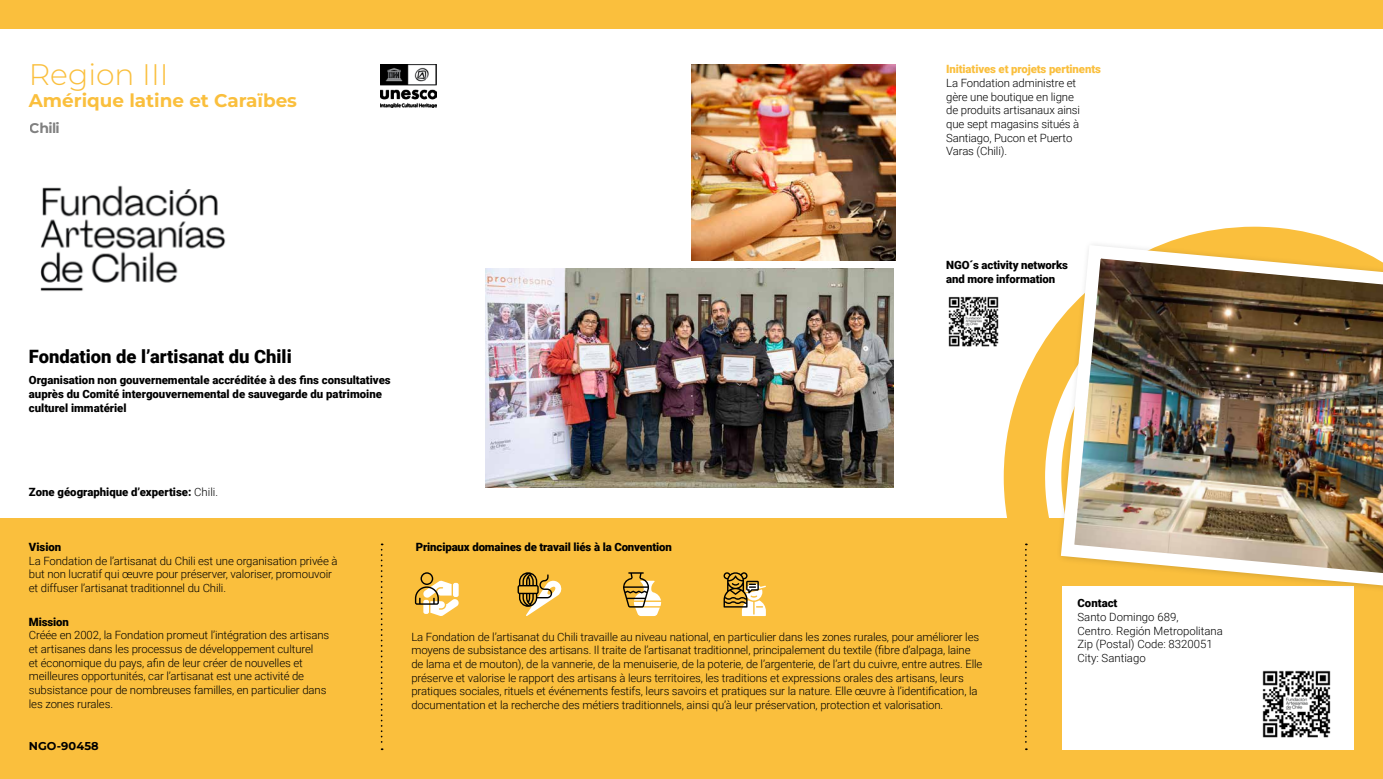
<style>
.page{position:relative;width:1383px;height:779px;background:#fff}
.page>*{position:absolute;margin:0;border:0;box-sizing:border-box;transform-origin:0 0}
.t1{font:300 29.75px "Montserrat";color:#fabf3d}
.t2{font:900 18.38px "Roboto";color:#000}
.t3{font:700 18.38px "Montserrat";color:#fabf3d}
.t4{font:700 14px "Montserrat";letter-spacing:-.05em;color:#000}
.t5{font:300 11.38px/13.7px "Roboto";letter-spacing:-.01em;color:#000}
.t6{font:900 11.38px/14px "Roboto";color:#000}
.t7{font:900 11.38px "Roboto";letter-spacing:-.01em;color:#fabf3d}
.t8{font:700 11.38px "Montserrat";letter-spacing:.005em;color:#000}
.s1{font-weight:300}
</style>
<div class="page">
<div style="left:0;top:518px;width:1382px;height:261px;background:#fabf3d"></div>
<svg style="left:1003px;top:227px;width:351px;height:501px;fill:#fabf3d"></svg>
<div style="left:0;top:0;width:1382px;height:29px;background:#fabf3d"></div>
<img style="left:380px;top:65px;width:57px;height:42px">
<svg style="left:723px;top:572px;width:43px;height:44px"></svg>
<svg style="left:381px;top:543px;width:2px;height:207px"></svg>
<svg style="left:1025px;top:543px;width:2px;height:207px"></svg>
<img style="left:40px;top:185px;width:186px;height:106px">
<img style="left:485px;top:268px;width:408px;height:219px">
<img style="left:691px;top:65px;width:204px;height:195px">
<div style="left:1062px;top:586px;width:291px;height:164px;background:#fff"></div>
<img style="left:1262px;top:670px;width:69px;height:68px">
<img style="left:1054px;top:238px;width:328px;height:362px">
<img style="left:948px;top:296px;width:51px;height:51px">
<svg style="left:517px;top:572px;width:45px;height:44px"></svg>
<svg style="left:415px;top:572px;width:44px;height:44px"></svg>
<svg style="left:623px;top:572px;width:38px;height:44px"></svg>
<h1 class="t1" style="left:29px;top:55px;width:141px">Region III</h1>
<h2 class="t3" style="left:29px;top:89px;width:270px">Amérique latine et Caraïbes</h2>
<p class="t4" style="left:30px;top:119px;width:31px">Chili</p>
<p class="t7" style="left:946px;top:61px;width:156px">Initiatives et projets pertinents</p>
<p class="t5" style="left:946px;top:76px;width:135px">La Fondation administre et gère une boutique en ligne de produits artisanaux ainsi que sept magasins situés à<br>Santiago, Pucon et Puerto<br>Varas (Chili).</p>
<h2 class="t2" style="left:29px;top:343px;width:264px">Fondation de l’artisanat du Chili</h2>
<p class="t6" style="left:29px;top:373px;width:363px">Organisation non gouvernementale accréditée à des fins consultatives auprès du Comité intergouvernemental de sauvegarde du patrimoine culturel immatériel</p>
<p class="t6" style="left:946px;top:258px;width:123px;line-height:13.7px">NGO´s activity networks and more information</p>
<p class="t6" style="left:29px;top:484px;width:191px">Zone géographique d’expertise: <span class="s1">Chili.</span></p>
<p class="t6" style="left:29px;top:539px;width:34px">Vision</p>
<p class="t5" style="left:29px;top:553px;width:310px">La Fondation de l’artisanat du Chili est une organisation privée à but non lucratif qui œuvre pour préserver, valoriser, promouvoir et diffuser l’artisanat traditionnel du Chili.</p>
<p class="t6" style="left:29px;top:614px;width:41px">Mission</p>
<p class="t5" style="left:29px;top:628px;width:302px">Créée en 2002, la Fondation promeut l’intégration des artisans et artisanes dans les processus de développement culturel<br>et économique du pays, afin de leur créer de nouvelles et meilleures opportunités, car l’artisanat est une activité de subsistance pour de nombreuses familles, en particulier dans les zones rurales.</p>
<p class="t8" style="left:29px;top:738px;width:71px">NGO-90458</p>
<p class="t6" style="left:416px;top:539px;width:257px">Principaux domaines de travail liés à la Convention</p>
<p class="t5" style="left:411px;top:629px;width:572px">La Fondation de l’artisanat du Chili travaille au niveau national, en particulier dans les zones rurales, pour améliorer les moyens de subsistance des artisans. Il traite de l’artisanat traditionnel, principalement du textile (fibre d’alpaga, laine de lama et de mouton), de la vannerie, de la menuiserie, de la poterie, de l’argenterie, de l’art du cuivre, entre autres. Elle préserve et valorise le rapport des artisans à leurs territoires, les traditions et expressions orales des artisans, leurs pratiques sociales, rituels et événements festifs, leurs savoirs et pratiques sur la nature. Elle œuvre à l’identification, la documentation et la recherche des métiers traditionnels, ainsi qu’à leur préservation, protection et valorisation.</p>
<p class="t6" style="left:1077px;top:596px;width:42px">Contact</p>
<p class="t5" style="left:1077px;top:609px;width:147px">Santo Domingo 689,<br>Centro. Región Metropolitana<br>Zip (Postal) Code: 8320051<br>City: Santiago</p>
</div>
